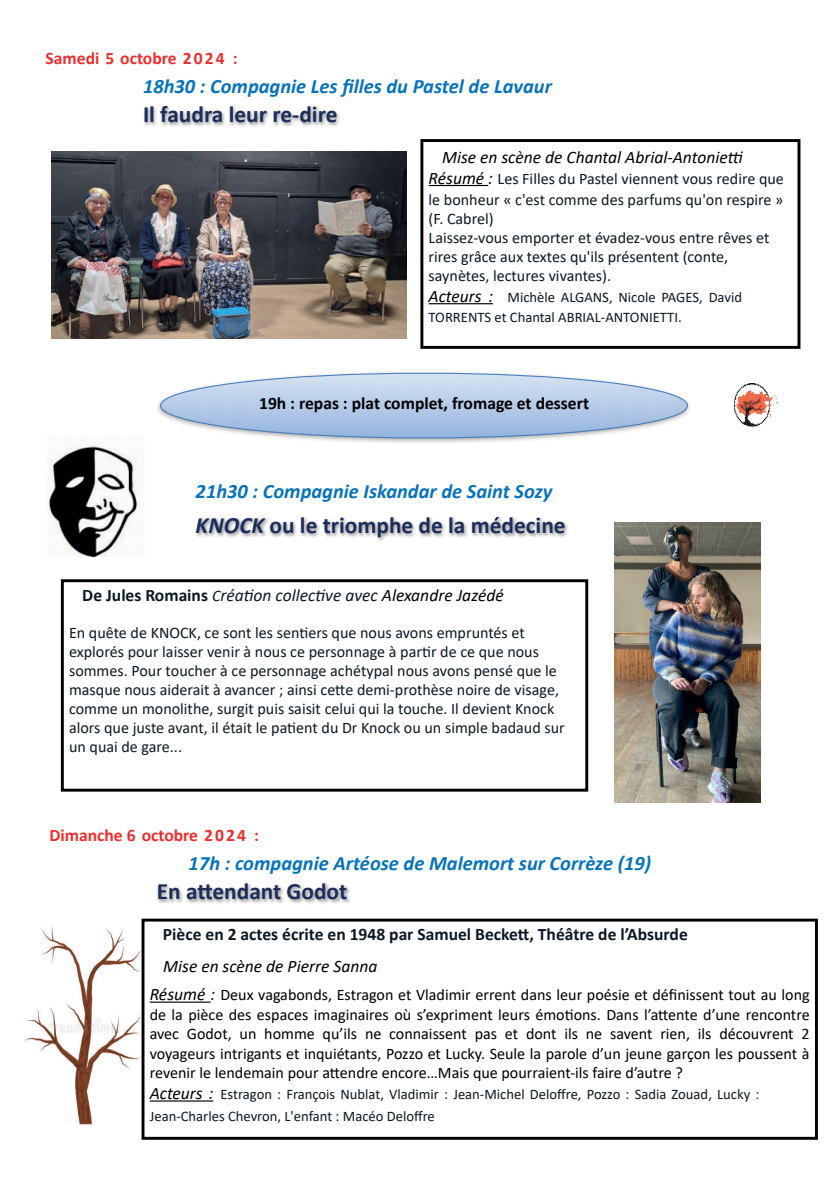
<style>
.page{position:relative;width:840px;height:1191px;background:#fff}
.page>*{position:absolute;margin:0;border:0;box-sizing:border-box;transform-origin:0 0}
.t1{font:700 23.4px "Calibri";color:#1c2d5a}
.t2{font:italic 700 20.4px "Calibri";color:#0873bb}
.t3{font:italic 17.6px "Calibri";color:#000001}
.t4{font:700 17.6px "Calibri";color:#0c1924}
.t5{font:italic 17.6px "Calibri";color:#0c1924}
.t6{font:700 17.6px "Calibri";color:#ee2d2d}
.t7{font:700 17.6px "Calibri";color:#000001}
.t8{font:16px/19px "Calibri";color:#0c1924}
.t9{font:16px/19.6px "Calibri";color:#000001;text-align:justify}
.t10{font:14.6px/20.4px "Calibri";color:#0c1924}
.s1{font-style:italic;font-size:17.6px;color:#000001}
.s2{font-style:italic}
.s3{font-weight:700;font-style:normal}
.s4{font-size:16px}
.s5{color:#000001}
.s6{font-style:italic;font-size:17.6px}
</style>
<div class="page">
<img style="left:734px;top:384px;width:45px;height:43px">
<img style="left:25px;top:925px;width:116px;height:200px">
<img style="left:614px;top:523px;width:145px;height:279px">
<img style="left:47px;top:445px;width:91px;height:112px">
<img style="left:52px;top:151px;width:354px;height:188px">
<img style="left:143px;top:106px;width:197px;height:21px">
<img style="left:196px;top:517px;width:65px;height:20px">
<img style="left:261px;top:517px;width:307px;height:24px">
<img style="left:157px;top:884px;width:38px;height:20px">
<img style="left:195px;top:884px;width:15px;height:19px">
<img style="left:210px;top:883px;width:140px;height:21px">
<div style="left:420px;top:139px;width:380px;height:210px;border:3px solid #000001"></div>
<hr style="left:428px;top:185px;width:60px;height:1px;background:#000001">
<hr style="left:428px;top:303px;width:64px;height:1px;background:#000001">
<div style="left:61px;top:579px;width:527px;height:212px;border:3px solid #000001"></div>
<div style="left:141px;top:918px;width:676px;height:221px;border:3px solid #000001"></div>
<hr style="left:150px;top:1001px;width:60px;height:1px;background:#000001">
<hr style="left:150px;top:1100px;width:63px;height:1px;background:#000001">
<svg style="left:157px;top:372px;width:533px;height:70px"></svg>
<p class="t6" style="left:46px;top:45px;width:193px">Samedi 5 octobre 2024 :</p>
<p class="t2" style="left:143px;top:72px;width:410px">18h30 : Compagnie Les filles du Pastel de Lavaur</p>
<h1 class="t1" style="left:143px;top:98px;width:196px">Il faudra leur re-dire</h1>
<p class="t3" style="left:442px;top:145px;width:297px">Mise en scène de Chantal Abrial-AntonieA</p>
<p class="t8" style="left:428px;top:167px;width:356px;line-height:21px"><span class="s1">Résumé :</span> Les Filles du Pastel viennent vous redire que le bonheur « c'est comme des parfums qu'on respire »</p>
<p class="t8" style="left:428px;top:208px;width:342px">(F. Cabrel)<br>Laissez-vous emporter et évadez-vous entre rêves et rires grâce aux textes qu'ils présentent (conte, saynètes, lectures vivantes).</p>
<p class="t10" style="left:428px;top:286px;width:315px"><span class="s1">Acteurs :</span> Michèle ALGANS, Nicole PAGES, David<br>TORRENTS et Chantal ABRIAL-ANTONIETTI.</p>
<p class="t7" style="left:259px;top:390px;width:331px">19h : repas : plat complet, fromage et dessert</p>
<p class="t2" style="left:195px;top:477px;width:358px">21h30 : Compagnie Iskandar de Saint Sozy</p>
<h1 class="t1" style="left:195px;top:508px;width:371px"><span class="s2">KNOCK</span> ou le triomphe de la médecine</h1>
<p class="t5" style="left:82px;top:583px;width:423px"><span class="s3">De Jules Romains</span> <span class="s4">C</span>réaBon collecBve avec <span class="s5">Alexandre Jazédé</span></p>
<p class="t8" style="left:69px;top:623px;width:497px">En quête de KNOCK, ce sont les sen1ers que nous avons empruntés et explorés pour laisser venir à nous ce personnage à par1r de ce que nous sommes. Pour toucher à ce personnage achétypal nous avons pensé que le masque nous aiderait à avancer ; ainsi ceXe demi-prothèse noire de visage, comme un monolithe, surgit puis saisit celui qui la touche. Il devient Knock alors que juste avant, il était le pa1ent du Dr Knock ou un simple badaud sur un quai de gare...</p>
<p class="t6" style="left:50px;top:822px;width:211px">Dimanche 6 octobre 2024 :</p>
<p class="t2" style="left:188px;top:848px;width:464px">17h : compagnie Artéose de Malemort sur Corrèze (19)</p>
<h1 class="t1" style="left:157px;top:875px;width:192px">En a\endant Godot</h1>
<p class="t4" style="left:163px;top:922px;width:526px">Pièce en 2 actes écrite en 1948 par Samuel Becke\, Théâtre de l’Absurde</p>
<p class="t3" style="left:163px;top:954px;width:216px">Mise en scène de Pierre Sanna</p>
<p class="t9" style="left:150px;top:984px;width:661px"><span class="s6">Résumé :</span> Deux vagabonds, Estragon et Vladimir errent dans leur poésie et définissent tout au long de la pièce des espaces imaginaires où s’expriment leurs émo1ons. Dans l’aXente d’une rencontre avec Godot, un homme qu’ils ne connaissent pas et dont ils ne savent rien, ils découvrent 2 voyageurs intrigants et inquiétants, Pozzo et Lucky. Seule la parole d’un jeune garçon les poussent à revenir le lendemain pour aXendre encore…Mais que pourraient-ils faire d’autre ?</p>
<p class="t10" style="left:150px;top:1083px;width:611px;line-height:21.8px"><span class="s1">Acteurs :</span> Estragon : François Nublat, Vladimir : Jean-Michel Deloffre, Pozzo : Sadia Zouad, Lucky :<br>Jean-Charles Chevron, L'enfant : Macéo Deloffre</p>
</div>
